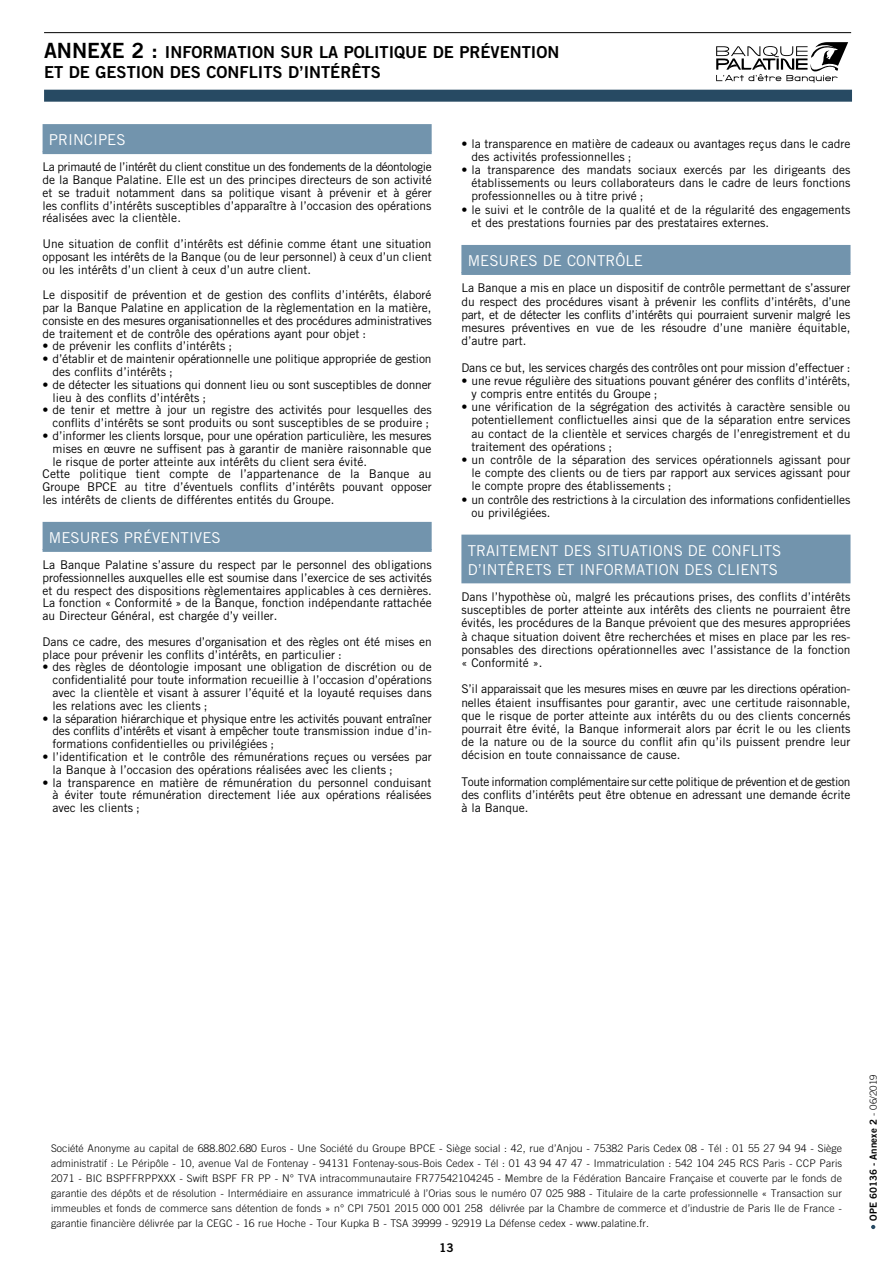
<style>
.page{position:relative;width:893px;height:1263px;background:#fff}
.page>*{position:absolute;margin:0;border:0;box-sizing:border-box;transform-origin:0 0}
.t1{font:16.5px/19.5px "Trade Gothic Bold Two";color:#000}
.t2{font:15px/18.5px "Trade Gothic";color:#fff}
.t3{font:12px/13.2px "Trade Gothic";color:#000;text-align:justify}
.t4{font:12px "Trade Gothic Bold Two";color:#000}
.t5{font:300 10.5px/15px "Trade Gothic";letter-spacing:.01em;color:#000;text-align:justify}
.t6{font:9.75px "Trade Gothic Bold Two";color:#000}
.s1{font-size:21px}
.s2{font-family:"Trade Gothic";font-weight:300}
</style>
<div class="page">
<svg style="left:716px;top:42px;width:132px;height:41px"></svg>
<div style="left:43px;top:124px;width:389px;height:30px;background:#7294ad"></div>
<div style="left:43px;top:522px;width:389px;height:30px;background:#7294ad"></div>
<div style="left:461px;top:245px;width:389px;height:30px;background:#7294ad"></div>
<div style="left:461px;top:535px;width:389px;height:48px;background:#7294ad"></div>
<hr style="left:44px;top:32px;width:807px;height:1px;background:#000">
<div style="left:44px;top:90px;width:808px;height:12px;background:#274a63"></div>
<svg style="left:871px;top:1225px;width:4px;height:4px"></svg>
<h1 class="t1" style="left:44px;top:42px;width:517px"><span class="s1">ANNEXE 2 :</span> INFORMATION SUR LA POLITIQUE DE PRÉVENTION<br>ET DE GESTION DES CONFLITS D’INTÉRÊTS</h1>
<p class="t2" style="left:49px;top:131px;width:78px">PRINCIPES</p>
<p class="t3" style="left:43px;top:160px;width:391px;line-height:12.8px">La primauté de l’intérêt du client constitue un des fondements de la déontologie de la Banque Palatine. Elle est un des principes directeurs de son activité et se traduit notamment dans sa politique visant à prévenir et à gérer les conflits d’intérêts susceptibles d’apparaître à l’occasion des opérations réalisées avec la clientèle.</p>
<p class="t3" style="left:43px;top:237px;width:391px;line-height:12.8px">Une situation de conflit d’intérêts est définie comme étant une situation opposant les intérêts de la Banque (ou de leur personnel) à ceux d’un client ou les intérêts d’un client à ceux d’un autre client.</p>
<p class="t3" style="left:43px;top:288px;width:391px;line-height:12.8px">Le dispositif de prévention et de gestion des conflits d’intérêts, élaboré par la Banque Palatine en application de la règlementation en la matière, consiste en des mesures organisationnelles et des procédures administratives de traitement et de contrôle des opérations ayant pour objet :</p>
<p class="t3" style="left:43px;top:339px;width:191px">• de prévenir les conflits d’intérêts ;</p>
<p class="t3" style="left:53px;top:352px;width:380px;line-height:12.8px;text-indent:-10px">• d’établir et de maintenir opérationnelle une politique appropriée de gestion des conflits d’intérêts ;</p>
<p class="t3" style="left:53px;top:378px;width:381px;line-height:12.8px;text-indent:-10px">• de détecter les situations qui donnent lieu ou sont susceptibles de donner lieu à des conflits d’intérêts ;</p>
<p class="t3" style="left:43px;top:404px;width:391px;line-height:12.8px;text-align:right">• de tenir et mettre à jour un registre des activités pour lesquelles des conflits d’intérêts se sont produits ou sont susceptibles de se produire ;</p>
<p class="t3" style="left:43px;top:429px;width:391px">• d’informer les clients lorsque, pour une opération particulière, les mesures</p>
<p class="t3" style="left:53px;top:442px;width:380px">mises en œuvre ne suffisent pas à garantir de manière raisonnable que</p>
<p class="t3" style="left:53px;top:455px;width:316px">le risque de porter atteinte aux intérêts du client sera évité.</p>
<p class="t3" style="left:43px;top:467px;width:390px">Cette politique tient compte de l’appartenance de la Banque au</p>
<p class="t3" style="left:43px;top:480px;width:391px">Groupe BPCE au titre d’éventuels conflits d’intérêts pouvant opposer</p>
<p class="t3" style="left:43px;top:493px;width:293px">les intérêts de clients de différentes entités du Groupe.</p>
<p class="t2" style="left:49px;top:528px;width:173px">MESURES PRÉVENTIVES</p>
<p class="t3" style="left:43px;top:558px;width:391px;line-height:12.8px">La Banque Palatine s’assure du respect par le personnel des obligations professionnelles auxquelles elle est soumise dans l’exercice de ses activités et du respect des dispositions règlementaires applicables à ces dernières.<br>La fonction « Conformité » de la Banque, fonction indépendante rattachée au Directeur Général, est chargée d’y veiller.</p>
<p class="t3" style="left:43px;top:635px;width:391px;line-height:12.8px">Dans ce cadre, des mesures d’organisation et des règles ont été mises en place pour prévenir les conflits d’intérêts, en particulier :</p>
<p class="t3" style="left:53px;top:661px;width:381px;line-height:12.8px;text-indent:-10px">• des règles de déontologie imposant une obligation de discrétion ou de confidentialité pour toute information recueillie à l’occasion d’opérations avec la clientèle et visant à assurer l’équité et la loyauté requises dans les relations avec les clients ;</p>
<p class="t3" style="left:53px;top:712px;width:381px;line-height:12.8px;text-indent:-10px">• la séparation hiérarchique et physique entre les activités pouvant entraîner des conflits d’intérêts et visant à empêcher toute transmission indue d’in&shy;formations confidentielles ou privilégiées ;</p>
<p class="t3" style="left:53px;top:750px;width:381px;line-height:12.8px;text-indent:-10px">• l’identification et le contrôle des rémunérations reçues ou versées par la Banque à l’occasion des opérations réalisées avec les clients ;</p>
<p class="t3" style="left:53px;top:776px;width:381px;line-height:12.8px;text-indent:-10px">• la transparence en matière de rémunération du personnel conduisant à éviter toute rémunération directement liée aux opérations réalisées avec les clients ;</p>
<p class="t3" style="left:471px;top:136px;width:381px;text-indent:-10px">• la transparence en matière de cadeaux ou avantages reçus dans le cadre des activités professionnelles ;</p>
<p class="t3" style="left:471px;top:163px;width:381px;text-indent:-10px">• la transparence des mandats sociaux exercés par les dirigeants des établissements ou leurs collaborateurs dans le cadre de leurs fonctions professionnelles ou à titre privé ;</p>
<p class="t3" style="left:471px;top:202px;width:381px;text-indent:-10px">• le suivi et le contrôle de la qualité et de la régularité des engagements et des prestations fournies par des prestataires externes.</p>
<p class="t2" style="left:468px;top:251px;width:177px">MESURES DE CONTRÔLE</p>
<p class="t3" style="left:461px;top:281px;width:391px">La Banque a mis en place un dispositif de contrôle permettant de s’assurer du respect des procédures visant à prévenir les conflits d’intérêts, d’une part, et de détecter les conflits d’intérêts qui pourraient survenir malgré les mesures préventives en vue de les résoudre d’une manière équitable, d’autre part.</p>
<p class="t3" style="left:461px;top:361px;width:391px">Dans ce but, les services chargés des contrôles ont pour mission d’effectuer :</p>
<p class="t3" style="left:471px;top:374px;width:381px;text-indent:-10px">• une revue régulière des situations pouvant générer des conflits d’intérêts, y compris entre entités du Groupe ;</p>
<p class="t3" style="left:471px;top:400px;width:381px;text-indent:-10px">• une vérification de la ségrégation des activités à caractère sensible ou potentiellement conflictuelles ainsi que de la séparation entre services au contact de la clientèle et services chargés de l’enregistrement et du traitement des opérations ;</p>
<p class="t3" style="left:471px;top:453px;width:381px;text-indent:-10px">• un contrôle de la séparation des services opérationnels agissant pour le compte des clients ou de tiers par rapport aux services agissant pour le compte propre des établissements ;</p>
<p class="t3" style="left:471px;top:493px;width:380px;text-indent:-10px">• un contrôle des restrictions à la circulation des informations confidentielles ou privilégiées.</p>
<p class="t2" style="left:468px;top:542px;width:315px">TRAITEMENT DES SITUATIONS DE CONFLITS<br>D’INTÊRETS ET INFORMATION DES CLIENTS</p>
<p class="t3" style="left:461px;top:590px;width:391px">Dans l’hypothèse où, malgré les précautions prises, des conflits d’intérêts susceptibles de porter atteinte aux intérêts des clients ne pourraient être évités, les procédures de la Banque prévoient que des mesures appropriées à chaque situation doivent être recherchées et mises en place par les res&shy;ponsables des directions opérationnelles avec l’assistance de la fonction « Conformité ».</p>
<p class="t3" style="left:461px;top:682px;width:391px">S’il apparaissait que les mesures mises en œuvre par les directions opération&shy;nelles étaient insuffisantes pour garantir, avec une certitude raisonnable, que le risque de porter atteinte aux intérêts du ou des clients concernés pourrait être évité, la Banque informerait alors par écrit le ou les clients de la nature ou de la source du conflit afin qu’ils puissent prendre leur décision en toute connaissance de cause.</p>
<p class="t3" style="left:461px;top:775px;width:391px">Toute information complémentaire sur cette politique de prévention et de gestion des conflits d’intérêts peut être obtenue en adressant une demande écrite à la Banque.</p>
<p class="t5" style="left:51px;top:1140px;width:792px">Société Anonyme au capital de 688.802.680 Euros - Une Société du Groupe BPCE - Siège social : 42, rue d’Anjou - 75382 Paris Cedex 08 - Tél : 01 55 27 94 94 - Siège administratif : Le Péripôle - 10, avenue Val de Fontenay - 94131 Fontenay-sous-Bois Cedex - Tél : 01 43 94 47 47 - Immatriculation : 542 104 245 RCS Paris - CCP Paris 2071 - BIC BSPFFRPPXXX - Swift BSPF FR PP - N° TVA intracommunautaire FR77542104245 - Membre de la Fédération Bancaire Française et couverte par le fonds de garantie des dépôts et de résolution - Intermédiaire en assurance immatriculé à l’Orias sous le numéro 07 025 988 - Titulaire de la carte professionnelle « Transaction sur immeubles et fonds de commerce sans détention de fonds » n° CPI 7501 2015 000 001 258 délivrée par la Chambre de commerce et d’industrie de Paris Ile de France - garantie financière délivrée par la CEGC - 16 rue Hoche - Tour Kupka B - TSA 39999 - 92919 La Défense cedex - www.palatine.fr.</p>
<p class="t4" style="left:439px;top:1241px;width:16px">13</p>
<p class="t6" style="left:867px;top:1221px;width:148px;rotate:-90deg">OPE 60136 - Annexe 2 <span class="s2">- 06/2019</span></p>
</div>
